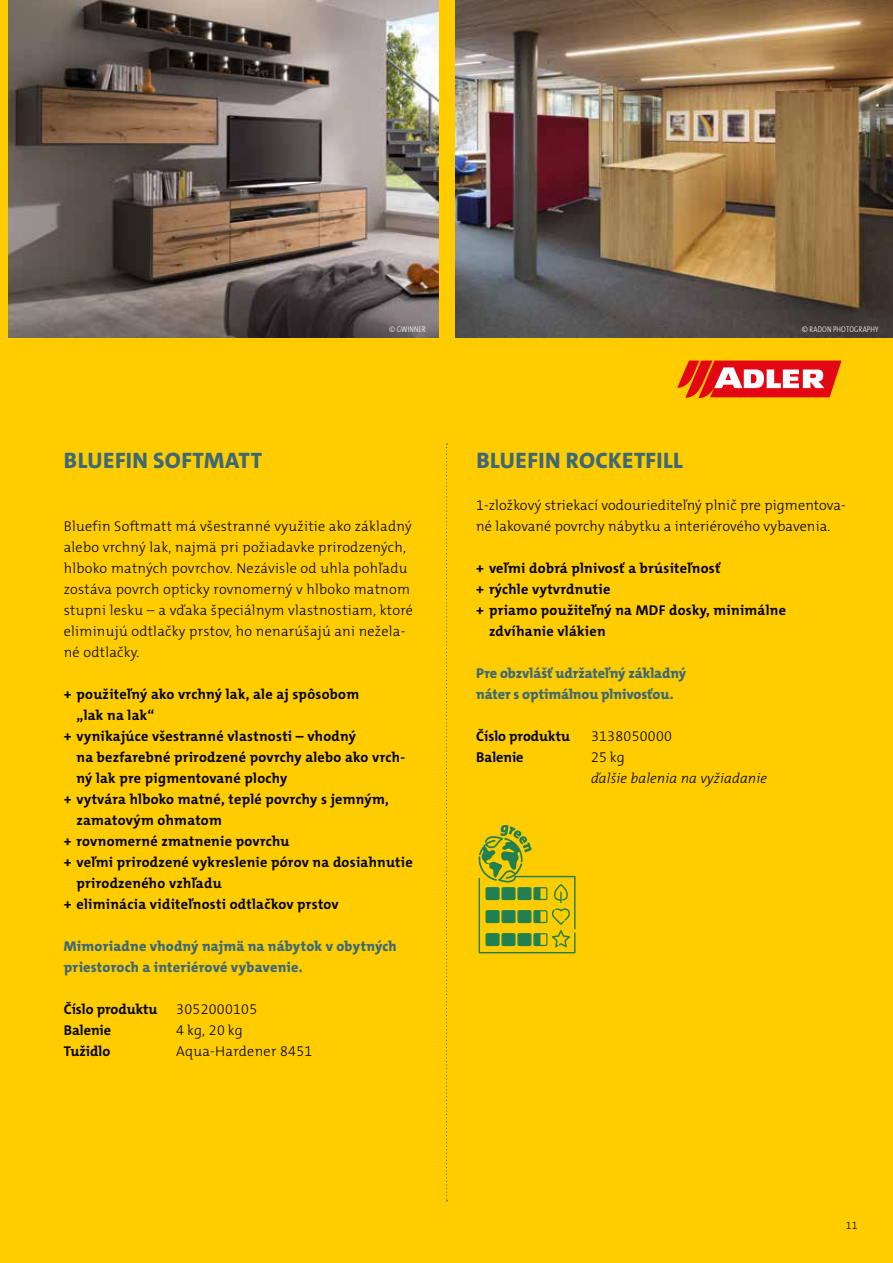
<style>
.page{position:relative;width:893px;height:1263px;background:#fff}
.page>*{position:absolute;margin:0;border:0;box-sizing:border-box;transform-origin:0 0}
.t1{font:800 22.5px "The Mix C4 s";letter-spacing:.02em;color:#3d6876}
.t2{font:700 14.25px "The Mix C4 s";letter-spacing:.02em;color:#000}
.t3{font:300 14.25px/21px "The Mix C4 s";letter-spacing:.02em;color:#000}
.t4{font:800 14.25px/21px "The Mix C4 s";letter-spacing:.005em;color:#3d6876}
.t5{font:700 14.25px "The Mix C4 s";color:#000}
.t6{font:italic 300 14.25px "The Mix C4 s";letter-spacing:.01em;color:#000}
.t7{font:300 10.5px "The Mix C4 s";color:#000}
.t8{font:300 8.25px "The Mix Cd";letter-spacing:.02em;color:#fff}
.s1{font-family:"The Mix C4 s"}
</style>
<div class="page">
<img style="left:8px;top:0;width:431px;height:338px">
<img style="left:454px;top:0;width:439px;height:338px">
<div style="left:0;top:338px;width:893px;height:925px;background:#fc0"></div>
<svg style="left:677px;top:361px;width:165px;height:37px;background:#ec5845"></svg>
<svg style="left:446px;top:443px;width:1px;height:758px"></svg>
<svg style="left:479px;top:824px;width:97px;height:129px"></svg>
<div style="left:0;top:0;width:8px;height:338px;background:#fc0"></div>
<div style="left:439px;top:0;width:15px;height:338px;background:#fc0"></div>
<p class="t8" style="left:389px;top:324px;width:38px"><span class="s1">©</span> GWINNER</p>
<p class="t8" style="left:802px;top:324px;width:78px"><span class="s1">©</span> RADON PHOTOGRAPHY</p>
<h1 class="t1" style="left:64px;top:445px;width:200px">BLUEFIN SOFTMATT</h1>
<h1 class="t1" style="left:476px;top:445px;width:208px">BLUEFIN ROCKETFILL</h1>
<p class="t3" style="left:64px;top:515px;width:351px">Bluefin Softmatt má všestranné využitie ako základný alebo vrchný lak, najmä pri požiadavke prirodzených, hlboko matných povrchov. Nezávisle od uhla pohľadu zostáva povrch opticky rovnomerný v hlboko matnom stupni lesku – a vďaka špeciálnym vlastnostiam, ktoré eliminujú odtlačky prstov, ho nenarúšajú ani nežela&shy;né odtlačky.</p>
<p class="t2" style="left:64px;top:685px;width:297px">+ použiteľný ako vrchný lak, ale aj spôsobom</p>
<p class="t2" style="left:77px;top:706px;width:79px">„lak na lak“</p>
<p class="t2" style="left:64px;top:727px;width:294px">+ vynikajúce všestranné vlastnosti – vhodný</p>
<p class="t2" style="left:77px;top:748px;width:330px">na bezfarebné prirodzené povrchy alebo ako vrch-</p>
<p class="t2" style="left:77px;top:769px;width:212px">ný lak pre pigmentované plochy</p>
<p class="t2" style="left:64px;top:790px;width:327px">+ vytvára hlboko matné, teplé povrchy s jemným,</p>
<p class="t2" style="left:77px;top:811px;width:147px">zamatovým ohmatom</p>
<p class="t2" style="left:64px;top:832px;width:227px">+ rovnomerné zmatnenie povrchu</p>
<p class="t2" style="left:64px;top:853px;width:350px">+ veľmi prirodzené vykreslenie pórov na dosiahnutie</p>
<p class="t2" style="left:77px;top:874px;width:147px">prirodzeného vzhľadu</p>
<p class="t2" style="left:64px;top:895px;width:277px">+ eliminácia viditeľnosti odtlačkov prstov</p>
<p class="t4" style="left:64px;top:935px;width:334px">Mimoriadne vhodný najmä na nábytok v obytných priestoroch a interiérové vybavenie.</p>
<p class="t5" style="left:64px;top:1000px;width:95px">Číslo produktu</p>
<p class="t3" style="left:176px;top:998px;width:82px">3052000105</p>
<p class="t5" style="left:64px;top:1021px;width:49px">Balenie</p>
<p class="t3" style="left:176px;top:1019px;width:68px">4 kg, 20 kg</p>
<p class="t5" style="left:64px;top:1042px;width:48px">Tužidlo</p>
<p class="t3" style="left:176px;top:1040px;width:138px">Aqua-Hardener 8451</p>
<p class="t3" style="left:476px;top:494px;width:371px">1-zložkový striekací vodouriediteľný plnič pre pigmentova&shy;né lakované povrchy nábytku a interiérového vybavenia.</p>
<p class="t2" style="left:476px;top:559px;width:246px">+ veľmi dobrá plnivosť a brúsiteľnosť</p>
<p class="t2" style="left:476px;top:580px;width:136px">+ rýchle vytvrdnutie</p>
<p class="t2" style="left:476px;top:601px;width:311px">+ priamo použiteľný na MDF dosky, minimálne</p>
<p class="t2" style="left:489px;top:622px;width:118px">zdvíhanie vlákien</p>
<p class="t4" style="left:476px;top:662px;width:211px">Pre obzvlášť udržateľný základný náter s optimálnou plnivosťou.</p>
<p class="t5" style="left:476px;top:727px;width:95px">Číslo produktu</p>
<p class="t3" style="left:591px;top:725px;width:82px">3138050000</p>
<p class="t5" style="left:476px;top:748px;width:49px">Balenie</p>
<p class="t3" style="left:591px;top:746px;width:35px">25 kg</p>
<p class="t6" style="left:591px;top:769px;width:178px">ďalšie balenia na vyžiadanie</p>
<p class="t7" style="left:846px;top:1219px;width:13px">11</p>
</div>
